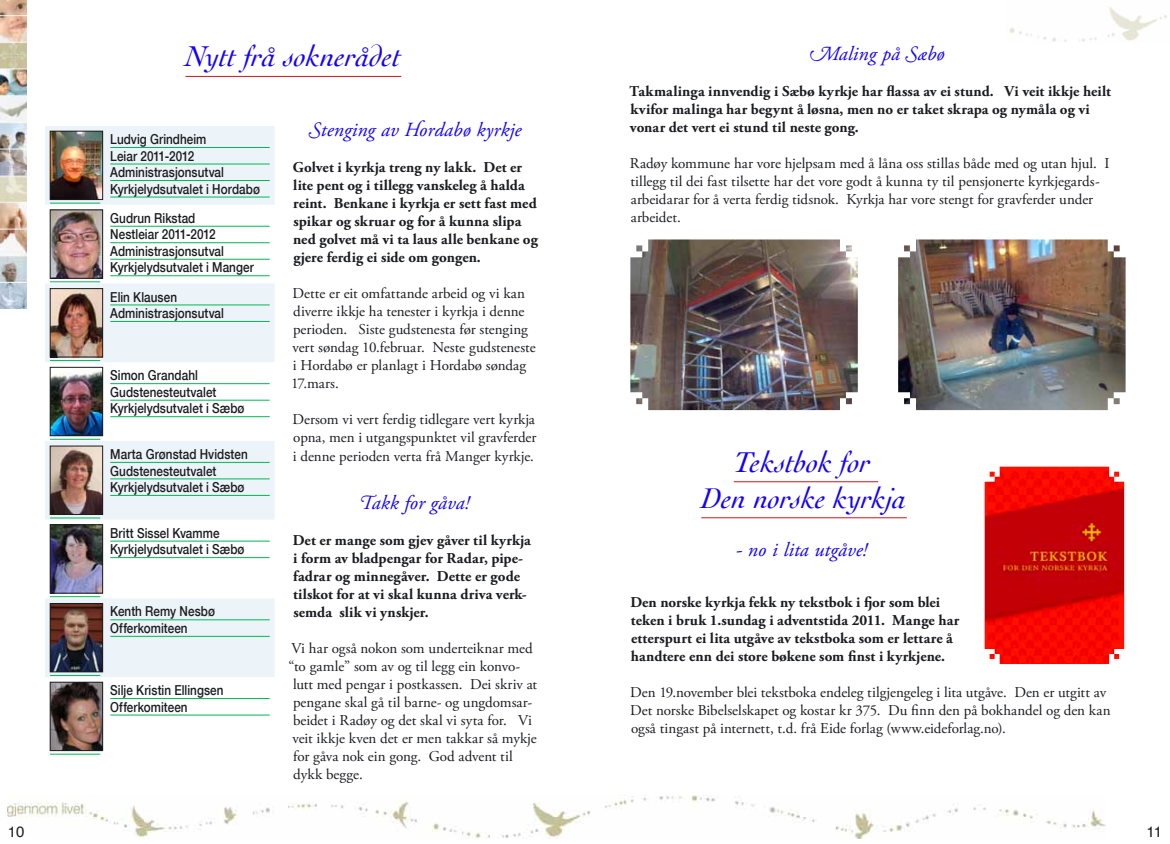
<style>
.page{position:relative;width:1170px;height:844px;background:#fff}
.page>*{position:absolute;margin:0;border:0;box-sizing:border-box;transform-origin:0 0}
.t1{font:italic 30px/36px "Cochin";color:#1300ff;text-align:center}
.t2{font:italic 20px "Adobe Garamond Pro";letter-spacing:.005em;color:#1300ff}
.t3{font:15px/18px "Adobe Garamond Pro";color:#1b1c20}
.t4{font:700 15px/18px "Adobe Garamond Pro";letter-spacing:.005em;color:#1b1c20}
.t5{font:15px "Helvetica";color:#1b1c20}
.t6{font:500 13.75px/16.5px "Helvetica Neue";letter-spacing:.005em;color:#1b1c20;scale:.85 1}
</style>
<div class="page">
<img style="left:7px;top:795px;width:1098px;height:43px">
<img style="left:1009px;top:7px;width:158px;height:35px">
<img style="left:0;top:0;width:27px;height:308px">
<img style="left:630px;top:239px;width:227px;height:171px">
<img style="left:898px;top:239px;width:227px;height:171px">
<svg style="left:45px;top:126px;width:230px;height:550px;fill:#edf4f9"></svg>
<hr style="left:50px;top:203px;width:50px;height:1px;background:#00b854">
<img style="left:52px;top:133px;width:49px;height:65px">
<div style="left:50px;top:131px;width:53px;height:69px;border:1px solid #1b1c20"></div>
<hr style="left:110px;top:147px;width:160px;height:1px;background:#00b854">
<hr style="left:110px;top:164px;width:160px;height:1px;background:#00b854">
<hr style="left:110px;top:180px;width:160px;height:1px;background:#00b854">
<hr style="left:110px;top:197px;width:160px;height:1px;background:#00b854">
<hr style="left:50px;top:281px;width:50px;height:1px;background:#00b854">
<img style="left:52px;top:212px;width:49px;height:64px">
<div style="left:50px;top:210px;width:53px;height:68px;border:1px solid #1b1c20"></div>
<hr style="left:110px;top:226px;width:160px;height:1px;background:#00b854">
<hr style="left:110px;top:242px;width:160px;height:1px;background:#00b854">
<hr style="left:110px;top:259px;width:160px;height:1px;background:#00b854">
<hr style="left:110px;top:275px;width:160px;height:1px;background:#00b854">
<hr style="left:50px;top:360px;width:50px;height:1px;background:#00b854">
<img style="left:52px;top:290px;width:49px;height:65px">
<div style="left:50px;top:288px;width:53px;height:69px;border:1px solid #1b1c20"></div>
<hr style="left:110px;top:304px;width:160px;height:1px;background:#00b854">
<hr style="left:110px;top:321px;width:160px;height:1px;background:#00b854">
<hr style="left:50px;top:439px;width:50px;height:1px;background:#00b854">
<img style="left:52px;top:369px;width:49px;height:65px">
<div style="left:50px;top:367px;width:53px;height:69px;border:1px solid #1b1c20"></div>
<hr style="left:110px;top:383px;width:160px;height:1px;background:#00b854">
<hr style="left:110px;top:400px;width:160px;height:1px;background:#00b854">
<hr style="left:110px;top:416px;width:160px;height:1px;background:#00b854">
<hr style="left:50px;top:517px;width:50px;height:1px;background:#00b854">
<img style="left:52px;top:448px;width:49px;height:64px">
<div style="left:50px;top:446px;width:53px;height:68px;border:1px solid #1b1c20"></div>
<hr style="left:110px;top:462px;width:160px;height:1px;background:#00b854">
<hr style="left:110px;top:478px;width:160px;height:1px;background:#00b854">
<hr style="left:110px;top:495px;width:160px;height:1px;background:#00b854">
<hr style="left:50px;top:596px;width:50px;height:1px;background:#00b854">
<img style="left:52px;top:526px;width:49px;height:65px">
<div style="left:50px;top:524px;width:53px;height:69px;border:1px solid #1b1c20"></div>
<hr style="left:110px;top:540px;width:160px;height:1px;background:#00b854">
<hr style="left:110px;top:557px;width:160px;height:1px;background:#00b854">
<hr style="left:50px;top:675px;width:50px;height:1px;background:#00b854">
<img style="left:52px;top:605px;width:49px;height:64px">
<div style="left:50px;top:603px;width:53px;height:68px;border:1px solid #1b1c20"></div>
<hr style="left:110px;top:619px;width:160px;height:1px;background:#00b854">
<hr style="left:110px;top:636px;width:160px;height:1px;background:#00b854">
<hr style="left:50px;top:753px;width:50px;height:1px;background:#00b854">
<img style="left:52px;top:683px;width:49px;height:65px">
<div style="left:50px;top:681px;width:53px;height:69px;border:1px solid #1b1c20"></div>
<hr style="left:110px;top:698px;width:160px;height:1px;background:#00b854">
<hr style="left:110px;top:714px;width:160px;height:1px;background:#00b854">
<hr style="left:733px;top:481px;width:145px;height:1px;background:#d31518">
<hr style="left:701px;top:517px;width:205px;height:1px;background:#d31518">
<img style="left:984px;top:466px;width:140px;height:198px">
<hr style="left:185px;top:76px;width:216px;height:1px;background:#d31518">
<h1 class="t1" style="left:185px;top:37px;width:217px">Nytt frå soknerådet</h1>
<p class="t6" style="left:110px;top:130px;width:178px">Ludvig Grindheim<br>Leiar 2011-2012<br>Administrasjonsutval<br>Kyrkjelydsutvalet i Hordabø</p>
<p class="t6" style="left:110px;top:209px;width:170px">Gudrun Rikstad<br>Nestleiar 2011-2012<br>Administrasjonsutval<br>Kyrkjelydsutvalet i Manger</p>
<p class="t6" style="left:110px;top:288px;width:135px">Elin Klausen<br>Administrasjonsutval</p>
<p class="t6" style="left:110px;top:366px;width:159px">Simon Grandahl<br>Gudstenesteutvalet<br>Kyrkjelydsutvalet i Sæbø</p>
<p class="t6" style="left:110px;top:445px;width:163px">Marta Grønstad Hvidsten<br>Gudstenesteutvalet<br>Kyrkjelydsutvalet i Sæbø</p>
<p class="t6" style="left:110px;top:524px;width:159px">Britt Sissel Kvamme<br>Kyrkjelydsutvalet i Sæbø</p>
<p class="t6" style="left:110px;top:602px;width:125px">Kenth Remy Nesbø<br>Offerkomiteen</p>
<p class="t6" style="left:110px;top:681px;width:135px">Silje Kristin Ellingsen<br>Offerkomiteen</p>
<h2 class="t2" style="left:309px;top:118px;width:214px">Stenging av Hordabø kyrkje</h2>
<p class="t4" style="left:293px;top:159px;width:246px">Golvet i kyrkja treng ny lakk. Det er lite pent og i tillegg vanskeleg å halda reint. Benkane i kyrkja er sett fast med spikar og skruar og for å kunna slipa ned golvet må vi ta laus alle benkane og gjere ferdig ei side om gongen.</p>
<p class="t3" style="left:291px;top:285px;width:246px">Dette er eit omfattande arbeid og vi kan diverre ikkje ha tenester i kyrkja i denne perioden. Siste gudstenesta før stenging vert søndag 10.februar. Neste gudsteneste i Hordabø er planlagt i Hordabø søndag 17.mars.</p>
<p class="t3" style="left:292px;top:411px;width:245px;text-align:justify">Dersom vi vert ferdig tidlegare vert kyrkja opna, men i utgangspunktet vil gravferder i denne perioden verta frå Manger kyrkje.</p>
<h2 class="t2" style="left:358px;top:490px;width:112px">Takk for gåva!</h2>
<p class="t4" style="left:293px;top:531px;width:240px">Det er mange som gjev gåver til kyrkja i form av bladpengar for Radar, pipe&shy;fadrar og minnegåver. Dette er gode tilskot for at vi skal kunna driva verk&shy;semda slik vi ynskjer.</p>
<p class="t3" style="left:291px;top:639px;width:243px">Vi har også nokon som underteiknar med</p>
<p class="t3" style="left:288px;top:657px;width:233px">“to gamle” som av og til legg ein konvo-</p>
<p class="t3" style="left:293px;top:675px;width:246px">lutt med pengar i postkassen. Dei skriv at</p>
<p class="t3" style="left:293px;top:693px;width:240px">pengane skal gå til barne- og ungdomsar-</p>
<p class="t3" style="left:293px;top:711px;width:240px">beidet i Radøy og det skal vi syta for. Vi</p>
<p class="t3" style="left:292px;top:729px;width:246px">veit ikkje kven det er men takkar så mykje</p>
<p class="t3" style="left:293px;top:747px;width:221px">for gåva nok ein gong. God advent til</p>
<p class="t3" style="left:293px;top:765px;width:71px">dykk begge.</p>
<h2 class="t2" style="left:808px;top:41px;width:137px">Maling på Sæbø</h2>
<p class="t4" style="left:629px;top:82px;width:483px">Takmalinga innvendig i Sæbø kyrkje har flassa av ei stund. Vi veit ikkje heilt kvifor malinga har begynt å løsna, men no er taket skrapa og nymåla og vi vonar det vert ei stund til neste gong.</p>
<p class="t3" style="left:630px;top:154px;width:481px">Radøy kommune har vore hjelpsam med å låna oss stillas både med og utan hjul. I tillegg til dei fast tilsette har det vore godt å kunna ty til pensjonerte kyrkjegards&shy;arbeidarar for å verta ferdig tidsnok. Kyrkja har vore stengt for gravferder under arbeidet.</p>
<h1 class="t1" style="left:701px;top:442px;width:207px">Tekstbok for<br>Den norske kyrkja</h1>
<h2 class="t2" style="left:735px;top:537px;width:133px">- no i lita utgåve!</h2>
<p class="t4" style="left:630px;top:593px;width:330px">Den norske kyrkja fekk ny tekstbok i fjor som blei teken i bruk 1.sundag i adventstida 2011. Mange har etterspurt ei lita utgåve av tekstboka som er lettare å handtere enn dei store bøkene som finst i kyrkjene.</p>
<p class="t3" style="left:630px;top:683px;width:482px">Den 19.november blei tekstboka endeleg tilgjengeleg i lita utgåve. Den er utgitt av<br>Det norske Bibelselskapet og kostar kr 375. Du finn den på bokhandel og den kan også tingast på internett, t.d. frå Eide forlag (www.eideforlag.no).</p>
<p class="t5" style="left:8px;top:819px;width:18px">10</p>
<p class="t5" style="left:1146px;top:819px;width:17px">11</p>
</div>
